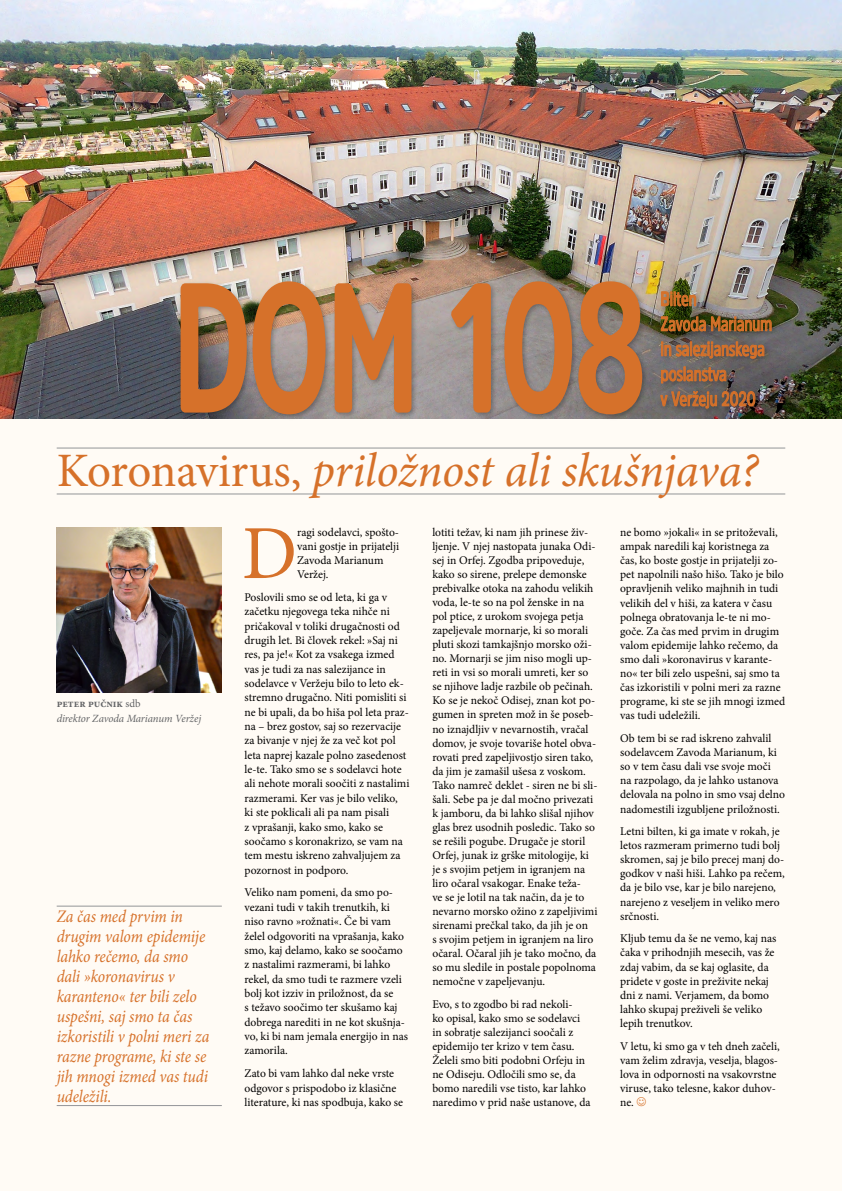
<style>
.page{position:relative;width:842px;height:1191px;background:#fffbf5}
.page>*{position:absolute;margin:0;border:0;box-sizing:border-box;transform-origin:0 0}
.t1{font:600 175.8px "Amsi Pro";color:#d6712a;scale:.63 1}
.t2{font:76.4px "Minion Pro";color:#d6712a}
.t3{font:italic 48px "Minion Pro";letter-spacing:-.01em;color:#d6712a}
.t4{font:600 20px/25px "Amsi Pro";color:#d6712a;scale:.66 1}
.t5{font:italic 17.6px/20px "Minion Pro";letter-spacing:-.005em;color:#d6712a;scale:.89 1}
.t6{font:11.8px/14px "Minion Pro";color:#000}
.t7{font:italic 11px/15px "Minion Pro";letter-spacing:-.01em;color:#636466}
.s1{font-style:normal}
.s2{font-weight:700;font-style:normal}
</style>
<div class="page">
<hr style="left:57px;top:448px;width:728px;height:1px;background:#939598">
<hr style="left:57px;top:493px;width:728px;height:1px;background:#939598">
<img style="left:57px;top:527px;width:165px;height:165px">
<hr style="left:57px;top:1105px;width:165px;height:1px;background:#939598">
<hr style="left:57px;top:905px;width:165px;height:1px;background:#939598">
<img style="left:0;top:0;width:842px;height:418px">
<div style="left:178px;top:278px;width:471px;height:143px;background:#000;opacity:.3"></div>
<img style="left:178px;top:278px;width:236px;height:139px">
<svg style="left:446px;top:280px;width:48px;height:135px;background:#a78570"></svg>
<svg style="left:501px;top:278px;width:144px;height:139px;background:#98755d"></svg>
<div style="left:658px;top:289px;width:120px;height:126px;background:#000;opacity:.3"></div>
<svg style="left:661px;top:291px;width:35px;height:15px"></svg>
<img style="left:660px;top:316px;width:112px;height:94px">
<h1 class="t1" style="left:174px;top:227px;width:748px">DOM 108</h1>
<h3 class="t4" style="left:660px;top:286px;width:171px">Bilten<br>Zavoda Marianum in salezijanskega poslanstva<br>v Veržeju 2020</h3>
<h3 class="t3" style="left:57px;top:438px;width:703px"><span class="s1">Koronavirus,</span> priložnost ali skušnjava?</h3>
<p class="t7" style="left:57px;top:696px;width:146px"><span class="s2">peter pučnik</span> <span class="s1">sdb<br></span>direktor Zavoda Marianum Veržej</p>
<h3 class="t5" style="left:57px;top:906px;width:173px">Za čas med prvim in drugim valom epidemije lahko rečemo, da smo dali »koronavirus v karanteno« ter bili zelo uspešni, saj smo ta čas izkoristili v polni meri za razne programe, ki ste se jih mnogi izmed vas tudi udeležili.</h3>
<h2 class="t2" style="left:242px;top:502px;width:57px">D</h2>
<p class="t6" style="left:297px;top:525px;width:104px">ragi sodelavci, spošto&shy;vani gostje in prijatelji<br>Zavoda Marianum<br>Veržej.</p>
<p class="t6" style="left:244px;top:590px;width:166px;line-height:14.3px">Poslovili smo se od leta, ki ga v začetku njegovega teka nihče ni pričakoval v toliki drugačnosti od drugih let. Bi človek rekel: »Saj ni res, pa je!« Kot za vsakega izmed vas je tudi za nas salezijance in sodelavce v Veržeju bilo to leto ek&shy;stremno drugačno. Niti pomisliti si ne bi upali, da bo hiša pol leta praz&shy;na – brez gostov, saj so rezervacije za bivanje v njej že za več kot pol leta naprej kazale polno zasedenost le-te. Tako smo se s sodelavci hote ali nehote morali soočiti z nastalimi razmerami. Ker vas je bilo veliko, ki ste poklicali ali pa nam pisali<br>z vprašanji, kako smo, kako se soočamo s koronakrizo, se vam na tem mestu iskreno zahvaljujem za pozornost in podporo.</p>
<p class="t6" style="left:244px;top:885px;width:165px;line-height:14.3px">Veliko nam pomeni, da smo po&shy;vezani tudi v takih trenutkih, ki niso ravno »rožnati«. Če bi vam želel odgovoriti na vprašanja, kako smo, kaj delamo, kako se soočamo z nastalimi razmerami, bi lahko rekel, da smo tudi te razmere vzeli bolj kot izziv in priložnost, da se<br>s težavo soočimo ter skušamo kaj dobrega narediti in ne kot skušnja&shy;vo, ki bi nam jemala energijo in nas zamorila.</p>
<p class="t6" style="left:244px;top:1066px;width:160px;line-height:14.3px">Zato bi vam lahko dal neke vrste odgovor s prispodobo iz klasične literature, ki nas spodbuja, kako se</p>
<p class="t6" style="left:432px;top:525px;width:167px">lotiti težav, ki nam jih prinese živ&shy;ljenje. V njej nastopata junaka Odi&shy;sej in Orfej. Zgodba pripoveduje, kako so sirene, prelepe demonske prebivalke otoka na zahodu velikih voda, le-te so na pol ženske in na pol ptice, z urokom svojega petja zapeljevale mornarje, ki so morali pluti skozi tamkajšnjo morsko oži&shy;no. Mornarji se jim niso mogli up&shy;reti in vsi so morali umreti, ker so se njihove ladje razbile ob pečinah.<br>Ko se je nekoč Odisej, znan kot po&shy;gumen in spreten mož in še poseb&shy;no iznajdljiv v nevarnostih, vračal domov, je svoje tovariše hotel obva&shy;rovati pred zapeljivostjo siren tako, da jim je zamašil ušesa z voskom.<br>Tako namreč deklet - siren ne bi sli&shy;šali. Sebe pa je dal močno privezati k jamboru, da bi lahko slišal njihov glas brez usodnih posledic. Tako so se rešili pogube. Drugače je storil Orfej, junak iz grške mitologije, ki je s svojim petjem in igranjem na liro očaral vsakogar. Enake teža-<br>ve se je lotil na tak način, da je to nevarno morsko ožino z zapeljivimi sirenami prečkal tako, da jih je on<br>s svojim petjem in igranjem na liro očaral. Očaral jih je tako močno, da so mu sledile in postale popolnoma nemočne v zapeljevanju.</p>
<p class="t6" style="left:432px;top:997px;width:160px">Evo, s to zgodbo bi rad nekoli-<br>ko opisal, kako smo se sodelavci in sobratje salezijanci soočali z epidemijo ter krizo v tem času.<br>Želeli smo biti podobni Orfeju in ne Odiseju. Odločili smo se, da bomo naredili vse tisto, kar lahko naredimo v prid naše ustanove, da</p>
<p class="t6" style="left:620px;top:525px;width:167px">ne bomo »jokali« in se pritoževali, ampak naredili kaj koristnega za čas, ko boste gostje in prijatelji zo&shy;pet napolnili našo hišo. Tako je bilo opravljenih veliko majhnih in tudi velikih del v hiši, za katera v času polnega obratovanja le-te ni mo&shy;goče. Za čas med prvim in drugim valom epidemije lahko rečemo, da smo dali »koronavirus v karante&shy;no« ter bili zelo uspešni, saj smo ta čas izkoristili v polni meri za razne programe, ki ste se jih mnogi izmed vas tudi udeležili.</p>
<p class="t6" style="left:620px;top:731px;width:166px">Ob tem bi se rad iskreno zahvalil sodelavcem Zavoda Marianum, ki so v tem času dali vse svoje moči na razpolago, da je lahko ustanova delovala na polno in smo vsaj delno nadomestili izgubljene priložnosti.</p>
<p class="t6" style="left:620px;top:824px;width:166px">Letni bilten, ki ga imate v rokah, je letos razmeram primerno tudi bolj skromen, saj je bilo precej manj do&shy;godkov v naši hiši. Lahko pa rečem, da je bilo vse, kar je bilo narejeno, narejeno z veseljem in veliko mero srčnosti.</p>
<p class="t6" style="left:620px;top:931px;width:158px">Kljub temu da še ne vemo, kaj nas čaka v prihodnjih mesecih, vas že zdaj vabim, da se kaj oglasite, da pridete v goste in preživite nekaj dni z nami. Verjamem, da bomo lahko skupaj preživeli še veliko lepih trenutkov.</p>
<p class="t6" style="left:620px;top:1038px;width:161px">V letu, ki smo ga v teh dneh začeli, vam želim zdravja, veselja, blagos&shy;lova in odpornosti na vsakovrstne viruse, tako telesne, kakor duhov&shy;ne.</p>
</div>
